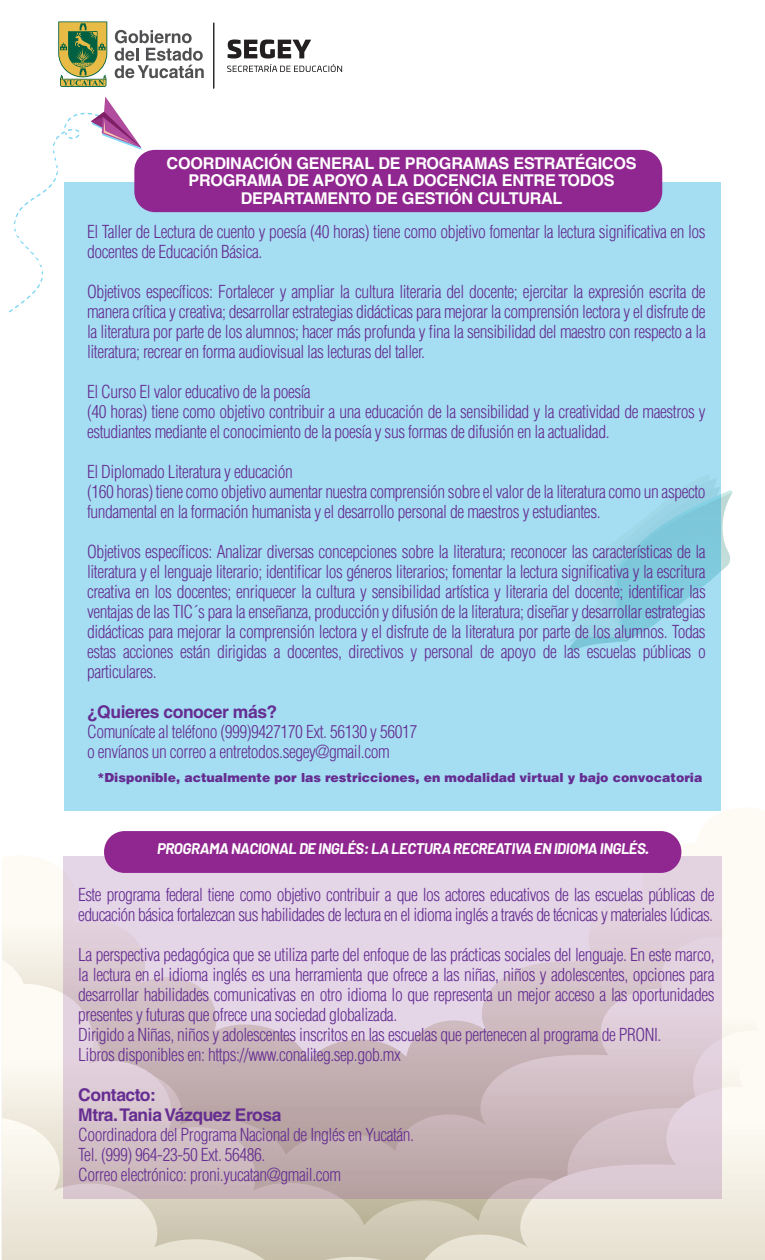
<style>
.page{position:relative;width:765px;height:1260px;background:#fff}
.page>*{position:absolute;margin:0;border:0;box-sizing:border-box;transform-origin:0 0}
.t1{font:300 condensed 17.5px/20px "Helvetica LT Std";letter-spacing:-.025em;color:#652d91}
.t2{font:700 17.5px/20px "Helvetica LT Std";letter-spacing:-.025em;color:#652d91}
.t3{font:700 16.25px/17.5px "Helvetica LT Std";letter-spacing:-.015em;color:#fff;text-align:center}
.t4{font:italic 700 15px "Barlow";letter-spacing:-.025em;color:#fff}
.t5{font:900 12.5px "Helvetica LT Std";color:#652d91}
</style>
<div class="page">
<svg style="left:2px;top:808px;width:763px;height:94px"></svg>
<svg style="left:2px;top:902px;width:763px;height:82px"></svg>
<svg style="left:2px;top:984px;width:763px;height:276px"></svg>
<svg style="left:325px;top:1257px;width:56px;height:3px"></svg>
<svg style="left:425px;top:1037px;width:340px;height:223px"></svg>
<svg style="left:2px;top:1118px;width:263px;height:142px;background:#e6e0d1"></svg>
<svg style="left:721px;top:490px;width:12px;height:81px"></svg>
<div style="left:64px;top:182px;width:657px;height:629px;background:#a5def3"></div>
<div style="left:134px;top:150px;width:528px;height:62px;background:#90268f;border-radius:21px"></div>
<svg style="left:64px;top:857px;width:658px;height:342px;background:#d5c3cd"></svg>
<div style="left:104px;top:831px;width:577px;height:42px;background:#90268f;border-radius:21px"></div>
<svg style="left:9px;top:97px;width:133px;height:215px"></svg>
<svg style="left:58px;top:21px;width:49px;height:66px;background:#92a058"></svg>
<svg style="left:115px;top:30px;width:89px;height:48px"></svg>
<svg style="left:227px;top:39px;width:115px;height:33px"></svg>
<hr style="left:213px;top:23px;width:1px;height:66px;background:#231f20">
<p class="t3" style="left:167px;top:154px;width:472px">COORDINACIÓN GENERAL DE PROGRAMAS ESTRATÉGICOS<br>PROGRAMA DE APOYO A LA DOCENCIA ENTRE TODOS<br>DEPARTAMENTO DE GESTIÓN CULTURAL</p>
<p class="t1" style="left:87px;top:221px;width:620px">El Taller de Lectura de cuento y poesía (40 horas) tiene como objetivo fomentar la lectura significativa en los docentes de Educación Básica.</p>
<p class="t1" style="left:87px;top:281px;width:620px;text-align:justify">Objetivos específicos: Fortalecer y ampliar la cultura literaria del docente; ejercitar la expresión escrita de manera crítica y creativa; desarrollar estrategias didácticas para mejorar la comprensión lectora y el disfrute de la literatura por parte de los alumnos; hacer más profunda y fina la sensibilidad del maestro con respecto a la literatura; recrear en forma audiovisual las lecturas del taller.</p>
<p class="t1" style="left:87px;top:381px;width:620px">El Curso El valor educativo de la poesía<br>(40 horas) tiene como objetivo contribuir a una educación de la sensibilidad y la creatividad de maestros y estudiantes mediante el conocimiento de la poesía y sus formas de difusión en la actualidad.</p>
<p class="t1" style="left:87px;top:461px;width:620px">El Diplomado Literatura y educación<br>(160 horas) tiene como objetivo aumentar nuestra comprensión sobre el valor de la literatura como un aspecto fundamental en la formación humanista y el desarrollo personal de maestros y estudiantes.</p>
<p class="t1" style="left:87px;top:541px;width:620px;text-align:justify">Objetivos específicos: Analizar diversas concepciones sobre la literatura; reconocer las características de la literatura y el lenguaje literario; identificar los géneros literarios; fomentar la lectura significativa y la escritura creativa en los docentes; enriquecer la cultura y sensibilidad artística y literaria del docente; identificar las ventajas de las TIC´s para la enseñanza, producción y difusión de la literatura; diseñar y desarrollar estrategias didácticas para mejorar la comprensión lectora y el disfrute de la literatura por parte de los alumnos. Todas estas acciones están dirigidas a docentes, directivos y personal de apoyo de las escuelas públicas o particulares.</p>
<p class="t2" style="left:87px;top:702px;width:192px">¿Quieres conocer más?</p>
<p class="t1" style="left:87px;top:722px;width:332px">Comunícate al teléfono (999)9427170 Ext. 56130 y 56017 o envíanos un correo a entretodos.segey@gmail.com</p>
<p class="t5" style="left:98px;top:769px;width:606px">*Disponible, actualmente por las restricciones, en modalidad virtual y bajo convocatoria</p>
<p class="t4" style="left:157px;top:840px;width:494px">PROGRAMA NACIONAL DE INGLÉS: LA LECTURA RECREATIVA EN IDIOMA INGLÉS.</p>
<p class="t1" style="left:78px;top:885px;width:638px">Este programa federal tiene como objetivo contribuir a que los actores educativos de las escuelas públicas de educación básica fortalezcan sus habilidades de lectura en el idioma inglés a través de técnicas y materiales lúdicas.</p>
<p class="t1" style="left:78px;top:945px;width:638px">La perspectiva pedagógica que se utiliza parte del enfoque de las prácticas sociales del lenguaje. En este marco, la lectura en el idioma inglés es una herramienta que ofrece a las niñas, niños y adolescentes, opciones para desarrollar habilidades comunicativas en otro idioma lo que representa un mejor acceso a las oportunidades presentes y futuras que ofrece una sociedad globalizada.<br>Dirigido a Niñas, niños y adolescentes inscritos en las escuelas que pertenecen al programa de PRONI.<br>Libros disponibles en: https://www.conaliteg.sep.gob.mx</p>
<p class="t2" style="left:78px;top:1085px;width:205px">Contacto:<br>Mtra. Tania Vázquez Erosa</p>
<p class="t1" style="left:78px;top:1125px;width:337px">Coordinadora del Programa Nacional de Inglés en Yucatán.<br>Tel. (999) 964-23-50 Ext. 56486.<br>Correo electrónico: proni.yucatan@gmail.com</p>
</div>
